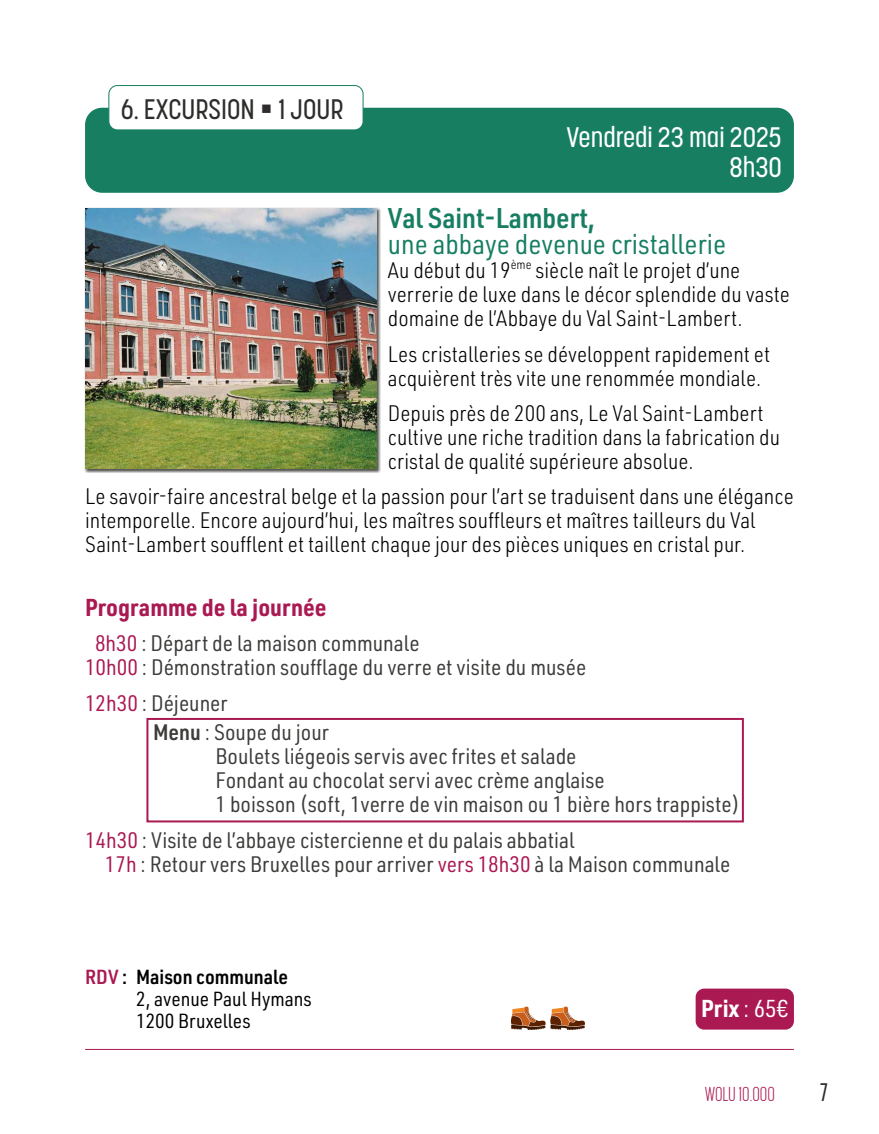
<style>
.page{position:relative;width:879px;height:1134px;background:#fff}
.page>*{position:absolute;margin:0;border:0;box-sizing:border-box;transform-origin:0 0}
.t1{font:28px/26px "URWDIN Semi Cond";color:#177e62}
.Date_-_heure{font:500 28px "Korolev Condensed";color:#fff}
.t2{font:500 28px "Korolev Condensed";color:#2e2d2c}
.t3{font:500 25.2px "Korolev Compressed";color:#2e2d2c}
.Texte_11{font:700 24px "URWDIN Semi Cond";color:#aa1952}
.Prix{font:700 24px "URWDIN Semi Cond";color:#fff}
.Texte_11-2{font:300 22px/24px "URWDIN Semi Cond";color:#000}
.Texte_11-3{font:22px "URWDIN Semi Cond";color:#3c3c3b}
.RDV_-_Info{font:600 20px "URWDIN Semi Cond";color:#000}
.Texte_11-4{font:20px "URWDIN Semi Cond";color:#000}
.RDV_-_Info-2{font:20px "URWDIN Semi Cond";color:#000}
.t4{font:300 20px "Korolev Compressed";color:#aa1952}
.s1{font-family:"URWDIN Semi Cond";font-weight:300}
.s2{font-weight:600}
.s3{color:#aa1952}
.s4{font-weight:400}
</style>
<div class="page">
<div style="left:146px;top:718px;width:598px;height:104px;border:2px solid #aa1952"></div>
<hr style="left:85px;top:1049px;width:709px;height:1px;background:#aa1952">
<div style="left:85px;top:108px;width:709px;height:85px;background:#177e62;border-radius:17px"></div>
<div style="left:109px;top:86px;width:254px;height:44px;background:#fff;border-radius:9px"></div>
<div style="left:108px;top:85px;width:255px;height:45px;border:1px solid #177e62;border-radius:9px"></div>
<div style="left:695px;top:988px;width:99px;height:41px;background:#aa1952;border-radius:9px"></div>
<svg style="left:511px;top:1006px;width:74px;height:24px"></svg>
<div style="left:84px;top:208px;width:297px;height:265px;background:#1d1d1b;opacity:.75"></div>
<img style="left:85px;top:208px;width:291px;height:261px">
<p class="t2" style="left:121px;top:93px;width:224px">6. EXCURSION <span class="s1">▬</span> 1 JOUR</p>
<p class="Date_-_heure" style="left:566px;top:120px;width:217px">Vendredi 23 mai 2025</p>
<p class="Date_-_heure" style="left:729px;top:150px;width:54px">8h30</p>
<p class="t1" style="left:388px;top:204px;width:340px"><span class="s2">Val Saint-Lambert,<br></span>une abbaye devenue cristallerie</p>
<p class="Texte_11-2" style="left:388px;top:258px;width:403px">Au début du 19<sup>ème</sup> siècle naît le projet d’une verrerie de luxe dans le décor splendide du vaste domaine de l’Abbaye du Val Saint-Lambert.</p>
<p class="Texte_11-2" style="left:388px;top:341px;width:384px">Les cristalleries se développent rapidement et acquièrent très vite une renommée mondiale.</p>
<p class="Texte_11-2" style="left:388px;top:400px;width:394px">Depuis près de 200 ans, Le Val Saint-Lambert cultive une riche tradition dans la fabrication du cristal de qualité supérieure absolue.</p>
<p class="Texte_11-2" style="left:85px;top:484px;width:710px">Le savoir-faire ancestral belge et la passion pour l’art se traduisent dans une élégance intemporelle. Encore aujourd’hui, les maîtres souffleurs et maîtres tailleurs du Val<br>Saint-Lambert soufflent et taillent chaque jour des pièces uniques en cristal pur.</p>
<p class="Texte_11" style="left:85px;top:591px;width:243px">Programme de la journée</p>
<p class="Texte_11-3" style="left:95px;top:629px;width:326px"><span class="s3">8h30</span> : Départ de la maison communale</p>
<p class="Texte_11-3" style="left:85px;top:653px;width:503px"><span class="s3">10h00</span> : Démonstration soufflage du verre et visite du musée</p>
<p class="Texte_11-3" style="left:85px;top:688px;width:144px"><span class="s3">12h30</span> : Déjeuner</p>
<p class="Texte_11-3" style="left:153px;top:718px;width:177px"><span class="s2">Menu</span> : Soupe du jour</p>
<p class="Texte_11-3" style="left:215px;top:742px;width:362px">Boulets liégeois servis avec frites et salade</p>
<p class="Texte_11-3" style="left:215px;top:766px;width:391px">Fondant au chocolat servi avec crème anglaise</p>
<p class="Texte_11-3" style="left:215px;top:790px;width:526px">1 boisson (soft, 1verre de vin maison ou 1 bière hors trappiste)</p>
<p class="Texte_11-3" style="left:85px;top:825px;width:491px"><span class="s3">14h30</span> : Visite de l’abbaye cistercienne et du palais abbatial</p>
<p class="Texte_11-3" style="left:105px;top:849px;width:627px"><span class="s3">17h</span> : Retour vers Bruxelles pour arriver <span class="s3">vers 18h30</span> à la Maison communale</p>
<p class="RDV_-_Info" style="left:85px;top:964px;width:205px"><span class="s3">RDV</span> : Maison communale</p>
<p class="Texte_11-4" style="left:136px;top:986px;width:177px">2, avenue Paul Hymans</p>
<p class="RDV_-_Info-2" style="left:136px;top:1008px;width:116px">1200 Bruxelles</p>
<p class="Prix" style="left:701px;top:992px;width:88px">Prix <span class="s4">: 65€</span></p>
<p class="t4" style="left:705px;top:1083px;width:71px">WOLU 10.000</p>
<p class="t3" style="left:820px;top:1078px;width:10px">7</p>
</div>
